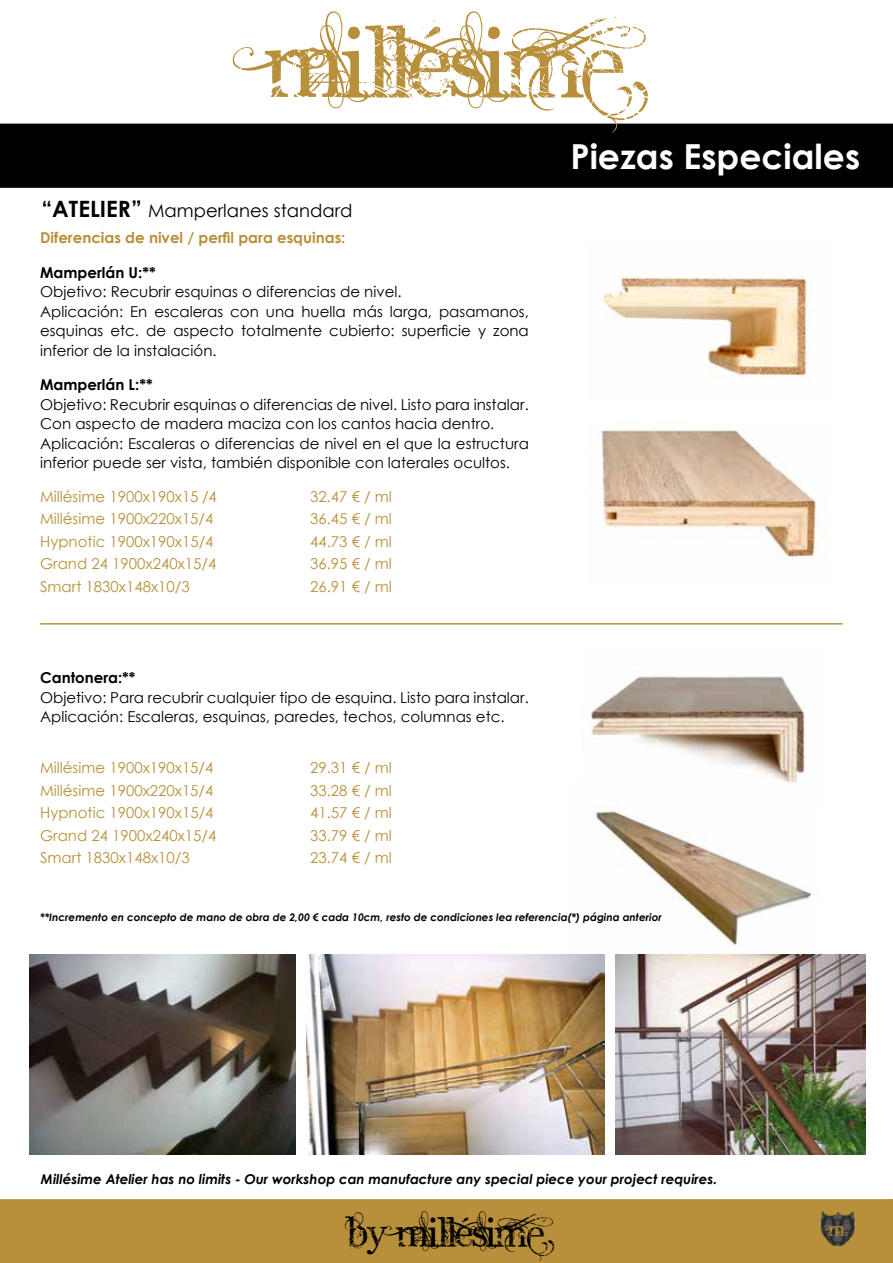
<style>
.page{position:relative;width:893px;height:1263px;background:#fff}
.page>*{position:absolute;margin:0;border:0;box-sizing:border-box;transform-origin:0 0}
.t1{font:109.2px "Angelic War";color:#b8903b}
.t2{font:45px "Angelic War";color:#000}
.t3{font:700 34.5px "Century Gothic";color:#fff}
.t4{font:22.05px "Angelic War";color:#b8903b}
.t5{font:18px "Century Gothic";color:#000}
.t6{font:15px/19.5px "Century Gothic";color:#000}
.t7{font:15px "Century Gothic";color:#b8903b}
.t8{font:700 15px "Century Gothic";color:#b8903b}
.t9{font:700 15px "Century Gothic";color:#000}
.t10{font:italic 700 13.5px "Century Gothic";color:#000}
.t11{font:italic 700 10.5px "Century Gothic";color:#000}
.s1{font-weight:700;font-size:22.5px}
</style>
<div class="page">
<img style="left:594px;top:806px;width:218px;height:139px">
<div style="left:1px;top:124px;width:891px;height:63px;background:#000"></div>
<div style="left:0;top:124px;width:893px;height:64px;border:2px solid #000"></div>
<img style="left:598px;top:422px;width:228px;height:137px">
<img style="left:603px;top:276px;width:210px;height:103px">
<img style="left:590px;top:676px;width:216px;height:107px">
<hr style="left:40px;top:623px;width:803px;height:2px;background:#b8903b">
<div style="left:0;top:1199px;width:887px;height:64px;background:#b8903b"></div>
<img style="left:816px;top:1208px;width:41px;height:42px">
<img style="left:30px;top:954px;width:266px;height:200px">
<img style="left:306px;top:954px;width:299px;height:200px">
<img style="left:615px;top:954px;width:250px;height:200px">
<svg style="left:887px;top:1199px;width:6px;height:64px"></svg>
<h1 class="t1" style="left:269px;top:0;width:380px">MILLÉSIME</h1>
<p class="t5" style="left:41px;top:198px;width:313px"><span class="s1">“ATELIER”</span> Mamperlanes standard</p>
<p class="t8" style="left:40px;top:226px;width:307px">Diferencias de nivel / perfil para esquinas:</p>
<p class="t9" style="left:40px;top:261px;width:117px">Mamperlán U:**</p>
<p class="t6" style="left:40px;top:282px;width:490px">Objetivo: Recubrir esquinas o diferencias de nivel.<br>Aplicación: En escaleras con una huella más larga, pasamanos, esquinas etc. de aspecto totalmente cubierto: superficie y zona inferior de la instalación.</p>
<p class="t9" style="left:40px;top:374px;width:114px">Mamperlán L:**</p>
<p class="t6" style="left:40px;top:394px;width:490px">Objetivo: Recubrir esquinas o diferencias de nivel. Listo para instalar.<br>Con aspecto de madera maciza con los cantos hacia dentro.<br>Aplicación: Escaleras o diferencias de nivel en el que la estructura inferior puede ser vista, también disponible con laterales ocultos.</p>
<p class="t7" style="left:40px;top:486px;width:178px">Millésime 1900x190x15 /4</p>
<p class="t7" style="left:310px;top:486px;width:83px">32.47 € / ml</p>
<p class="t7" style="left:40px;top:508px;width:175px">Millésime 1900x220x15/4</p>
<p class="t7" style="left:310px;top:508px;width:83px">36.45 € / ml</p>
<p class="t7" style="left:40px;top:531px;width:175px">Hypnotic 1900x190x15/4</p>
<p class="t7" style="left:310px;top:531px;width:83px">44.73 € / ml</p>
<p class="t7" style="left:40px;top:553px;width:178px">Grand 24 1900x240x15/4</p>
<p class="t7" style="left:310px;top:553px;width:83px">36.95 € / ml</p>
<p class="t7" style="left:40px;top:576px;width:151px">Smart 1830x148x10/3</p>
<p class="t7" style="left:310px;top:576px;width:83px">26.91 € / ml</p>
<p class="t9" style="left:40px;top:666px;width:97px">Cantonera:**</p>
<p class="t6" style="left:40px;top:687px;width:490px">Objetivo: Para recubrir cualquier tipo de esquina. Listo para instalar.<br>Aplicación: Escaleras, esquinas, paredes, techos, columnas etc.</p>
<p class="t7" style="left:40px;top:757px;width:175px">Millésime 1900x190x15/4</p>
<p class="t7" style="left:310px;top:757px;width:83px">29.31 € / ml</p>
<p class="t7" style="left:40px;top:780px;width:175px">Millésime 1900x220x15/4</p>
<p class="t7" style="left:310px;top:780px;width:83px">33.28 € / ml</p>
<p class="t7" style="left:40px;top:802px;width:175px">Hypnotic 1900x190x15/4</p>
<p class="t7" style="left:310px;top:802px;width:83px">41.57 € / ml</p>
<p class="t7" style="left:40px;top:825px;width:178px">Grand 24 1900x240x15/4</p>
<p class="t7" style="left:310px;top:825px;width:83px">33.79 € / ml</p>
<p class="t7" style="left:40px;top:847px;width:151px">Smart 1830x148x10/3</p>
<p class="t7" style="left:310px;top:847px;width:83px">23.74 € / ml</p>
<h3 class="t3" style="left:570px;top:130px;width:291px">Piezas Especiales</h3>
<p class="t11" style="left:40px;top:909px;width:623px">**Incremento en concepto de mano de obra de 2,00 € cada 10cm, resto de condiciones lea referencia(*) página anterior</p>
<p class="t10" style="left:41px;top:1169px;width:678px">Millésime Atelier has no limits - Our workshop can manufacture any special piece your project requires.</p>
<h2 class="t2" style="left:349px;top:1207px;width:207px">BY MILLÉSIME</h2>
<h3 class="t4" style="left:829px;top:1215px;width:32px">M</h3>
</div>
